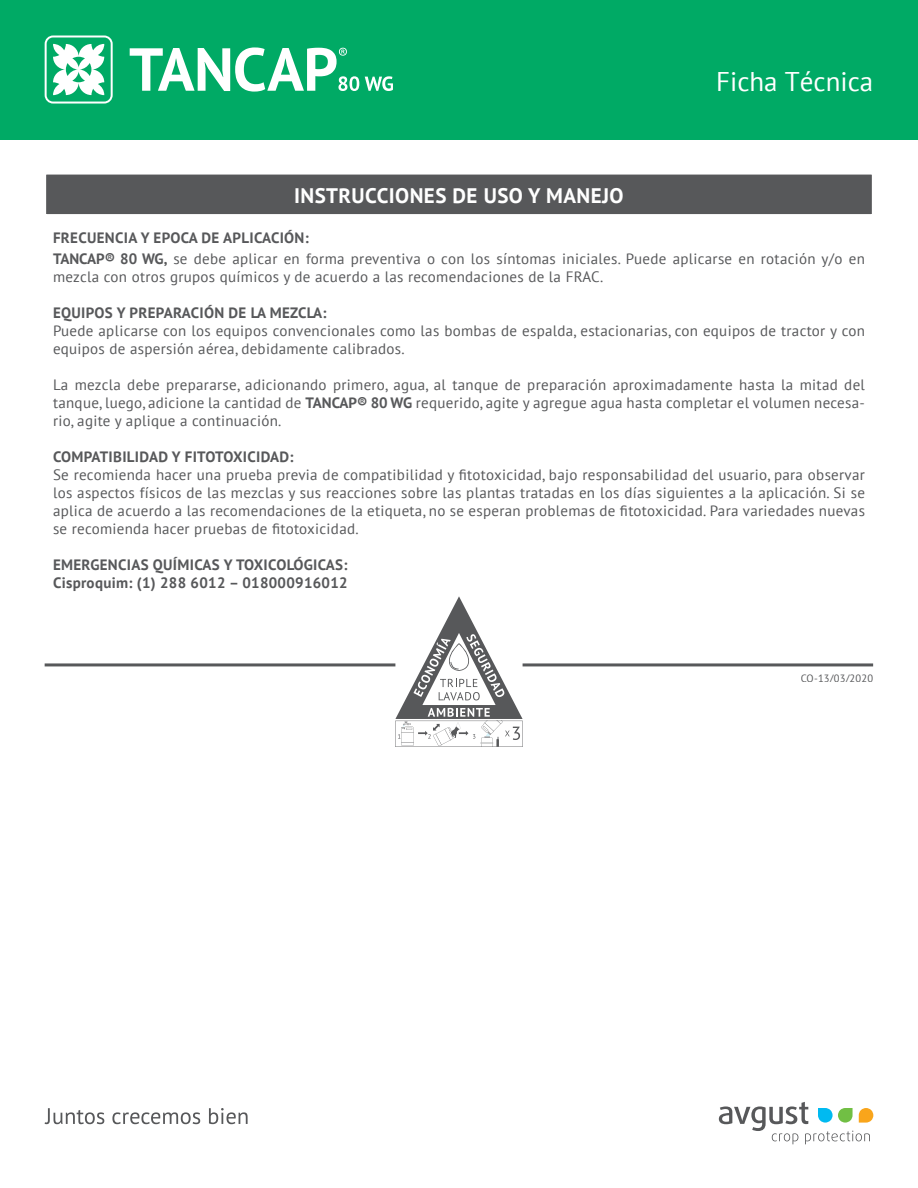
<style>
.page{position:relative;width:918px;height:1188px;background:#fff}
.page>*{position:absolute;margin:0;border:0;box-sizing:border-box;transform-origin:0 0}
.t1{font:27px "PT Sans";color:#fff}
.t2{font:700 21px "PT Sans";letter-spacing:.02em;color:#fff}
.t3{font:15px/18px "PT Sans";letter-spacing:.02em;color:#57585a}
.t4{font:700 15px/18px "PT Sans";letter-spacing:.02em;color:#57585a}
.t5{font:10.5px "PT Sans";letter-spacing:.02em;color:#57585a}
.s1{font-weight:700}
</style>
<div class="page">
<div style="left:0;top:0;width:918px;height:139px;background:#00aa65"></div>
<div style="left:46px;top:174px;width:826px;height:41px;background:#57585a"></div>
<svg style="left:719px;top:1102px;width:154px;height:42px"></svg>
<svg style="left:45px;top:1108px;width:59px;height:16px"></svg>
<svg style="left:112px;top:1112px;width:88px;height:12px"></svg>
<svg style="left:209px;top:1108px;width:39px;height:16px"></svg>
<svg style="left:395px;top:596px;width:128px;height:151px"></svg>
<hr style="left:45px;top:663px;width:350px;height:3px;background:#57585a">
<hr style="left:523px;top:663px;width:350px;height:3px;background:#57585a">
<svg style="left:45px;top:36px;width:68px;height:68px"></svg>
<svg style="left:365px;top:76px;width:28px;height:15px"></svg>
<svg style="left:130px;top:47px;width:229px;height:45px"></svg>
<h2 class="t2" style="left:294px;top:181px;width:331px">INSTRUCCIONES DE USO Y MANEJO</h2>
<h1 class="t1" style="left:716px;top:64px;width:159px">Ficha Técnica</h1>
<p class="t3" style="left:53px;top:227px;width:813px;line-height:21px"><span class="s1">FRECUENCIA Y EPOCA DE APLICACIÓN:<br>TANCAP® 80 WG,</span> se debe aplicar en forma preventiva o con los síntomas iniciales. Puede aplicarse en rotación y/o en</p>
<p class="t3" style="left:53px;top:268px;width:552px">mezcla con otros grupos químicos y de acuerdo a las recomendaciones de la FRAC.</p>
<p class="t4" style="left:53px;top:304px;width:275px">EQUIPOS Y PREPARACIÓN DE LA MEZCLA:</p>
<p class="t3" style="left:53px;top:322px;width:813px">Puede aplicarse con los equipos convencionales como las bombas de espalda, estacionarias, con equipos de tractor y con equipos de aspersión aérea, debidamente calibrados.</p>
<p class="t3" style="left:53px;top:376px;width:813px;text-align:justify">La mezcla debe prepararse, adicionando primero, agua, al tanque de preparación aproximadamente hasta la mitad del tanque, luego, adicione la cantidad de <span class="s1">TANCAP® 80 WG</span> requerido, agite y agregue agua hasta completar el volumen necesa&shy;rio, agite y aplique a continuación.</p>
<p class="t4" style="left:53px;top:448px;width:242px">COMPATIBILIDAD Y FITOTOXICIDAD:</p>
<p class="t3" style="left:53px;top:466px;width:813px;text-align:justify">Se recomienda hacer una prueba previa de compatibilidad y fitotoxicidad, bajo responsabilidad del usuario, para observar los aspectos físicos de las mezclas y sus reacciones sobre las plantas tratadas en los días siguientes a la aplicación. Si se aplica de acuerdo a las recomendaciones de la etiqueta, no se esperan problemas de fitotoxicidad. Para variedades nuevas se recomienda hacer pruebas de fitotoxicidad.</p>
<p class="t4" style="left:53px;top:556px;width:296px">EMERGENCIAS QUÍMICAS Y TOXICOLÓGICAS:<br>Cisproquim: (1) 288 6012 – 018000916012</p>
<p class="t5" style="left:801px;top:672px;width:74px">CO-13/03/2020</p>
</div>
